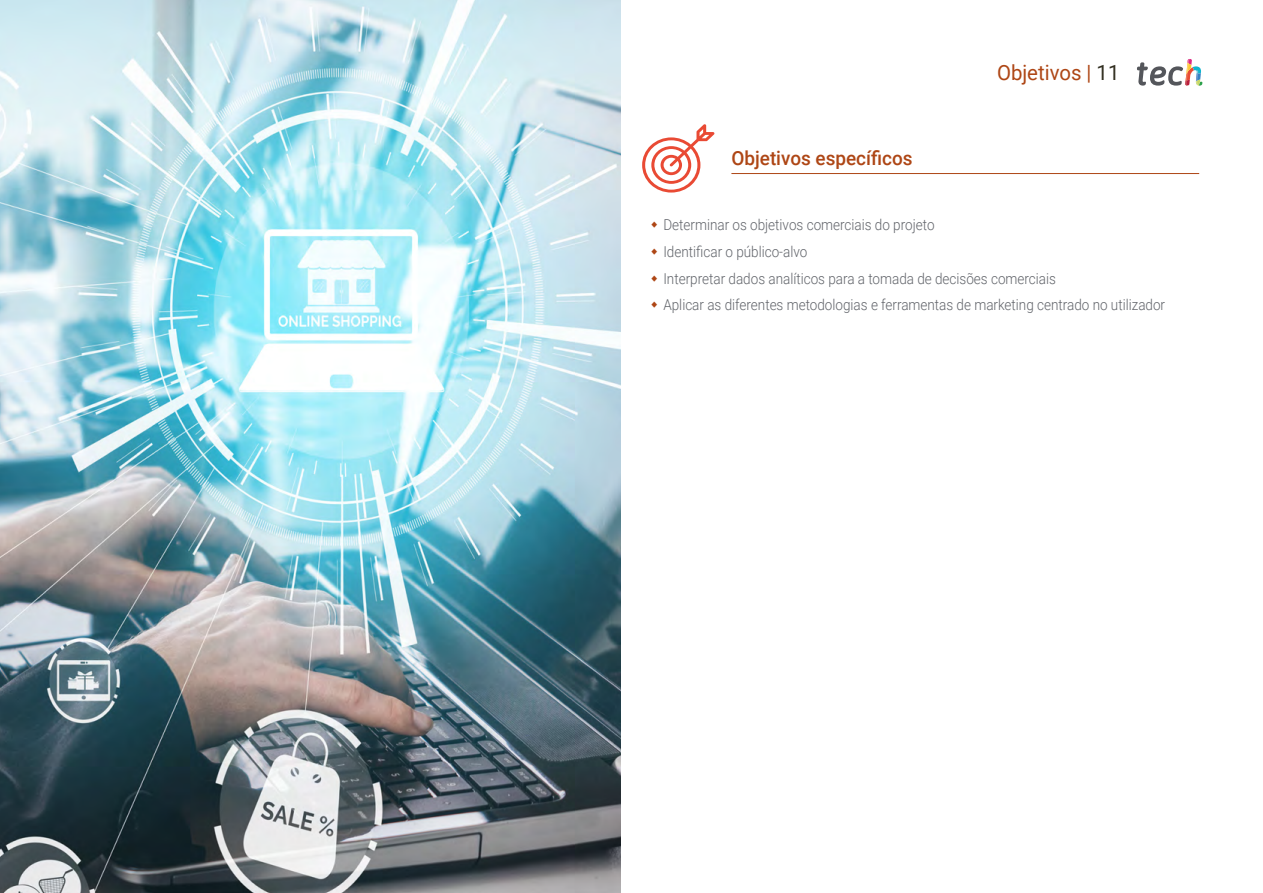
<style>
.page{position:relative;width:1263px;height:893px;background:#fff}
.page>*{position:absolute;margin:0;border:0;box-sizing:border-box;transform-origin:0 0}
.t1{font:21px "Roboto";color:#ae4615}
.t2{font:500 19.5px "Roboto";color:#ae4615}
.t3{font:300 15px/26.7px "Roboto";color:#61646a;scale:.9 1}
.s1{color:#312e20}
</style>
<div class="page">
<hr style="left:731px;top:173px;width:468px;height:1px;background:#ae4615">
<svg style="left:642px;top:124px;width:72px;height:69px"></svg>
<img style="left:0;top:0;width:621px;height:893px">
<svg style="left:1137px;top:59px;width:65px;height:27px"></svg>
<h2 class="t2" style="left:731px;top:144px;width:183px">Objetivos específicos</h2>
<h1 class="t1" style="left:997px;top:57px;width:124px">Objetivos | <span class="s1">11</span></h1>
<p class="t3" style="left:663px;top:211px;width:559px">Determinar os objetivos comerciais do projeto<br>Identificar o público-alvo<br>Interpretar dados analíticos para a tomada de decisões comerciais<br>Aplicar as diferentes metodologias e ferramentas de marketing centrado no utilizador</p>
</div>
